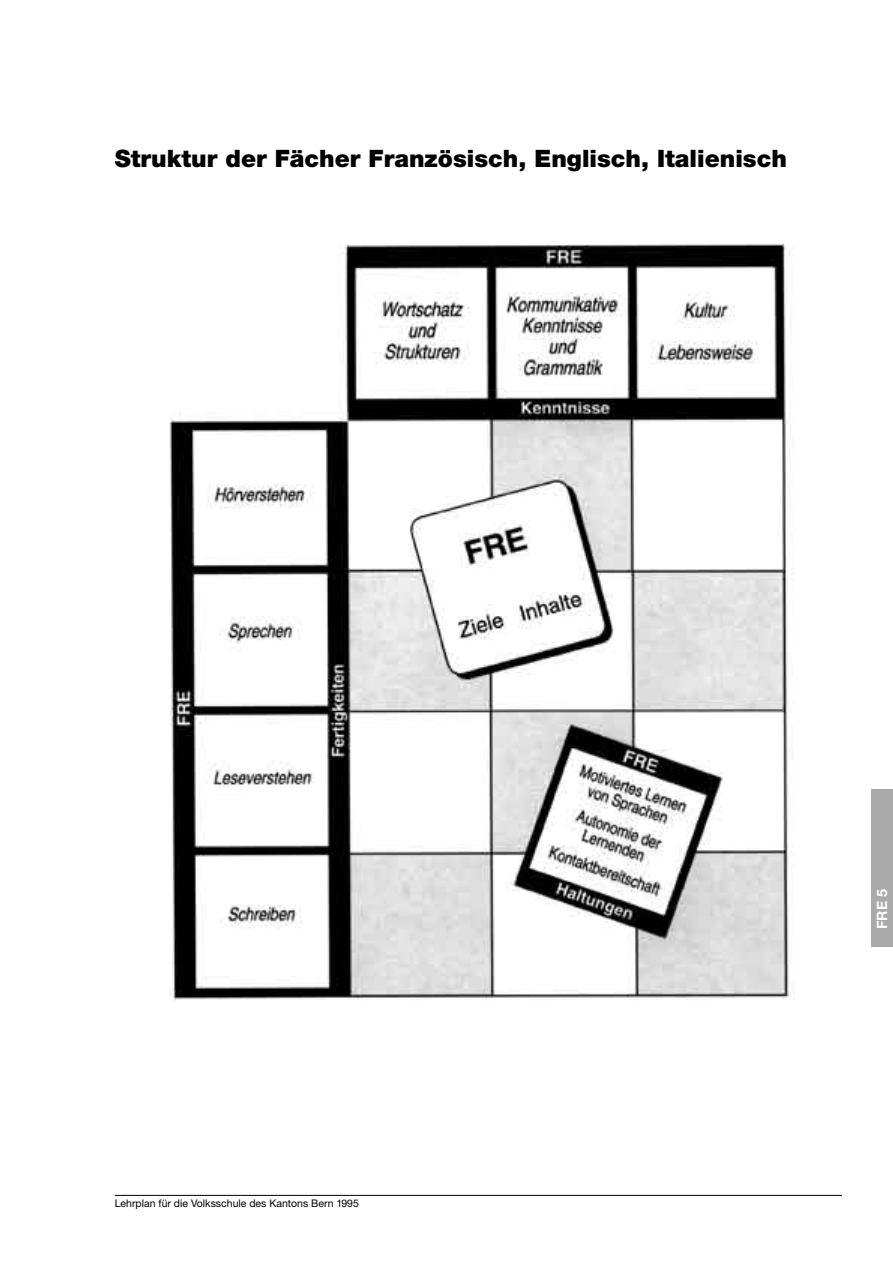
<style>
.page{position:relative;width:893px;height:1263px;background:#fff}
.page>*{position:absolute;margin:0;border:0;box-sizing:border-box;transform-origin:0 0}
.Titel{font:900 24px "Helvetica Neue";color:#000}
.t1{font:700 14.25px "Helvetica Neue";color:#fff}
.t2{font:10.5px "Helvetica Neue";color:#000}
</style>
<div class="page">
<hr style="left:115px;top:1195px;width:727px;height:1px;background:#000">
<div style="left:872px;top:789px;width:21px;height:157px;background:#aaa"></div>
<img style="left:169px;top:243px;width:625px;height:758px">
<p class="Titel" style="left:115px;top:144px;width:674px">Struktur der Fächer Französisch, Englisch, Italienisch</p>
<p class="t2" style="left:115px;top:1197px;width:246px">Lehrplan für die Volksschule des Kantons Bern 1995</p>
<p class="t1" style="left:873px;top:929px;width:41px;rotate:-90deg">FRE 5</p>
</div>
